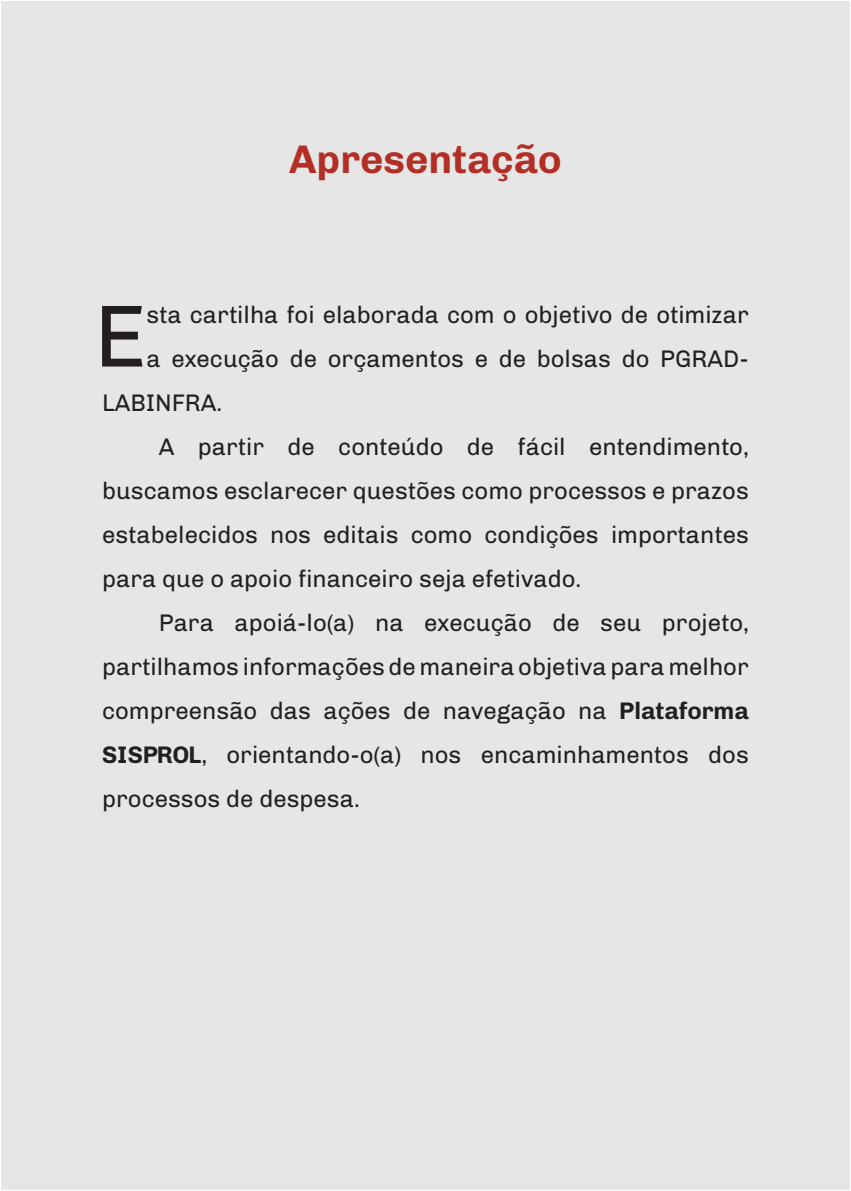
<style>
.page{position:relative;width:851px;height:1191px;background:#fff}
.page>*{position:absolute;margin:0;border:0;box-sizing:border-box;transform-origin:0 0}
.t1{font:88.2px "Chivo";color:#231f20}
.t2{font:700 40px "Chivo";color:#b32f25}
.t3{font:24px/44px "Chivo";color:#231f20;text-align:justify}
.s1{font-weight:700}
</style>
<div class="page">
<div style="left:1px;top:1px;width:848px;height:1189px;background:#e6e6e6"></div>
<p class="t2" style="left:289px;top:128px;width:274px">Apresentação</p>
<p class="t1" style="left:94px;top:270px;width:54px">E</p>
<p class="t3" style="left:146px;top:291px;width:604px">sta cartilha foi elaborada com o objetivo de otimizar</p>
<p class="t3" style="left:146px;top:335px;width:604px">a execução de orçamentos e de bolsas do PGRAD-</p>
<p class="t3" style="left:102px;top:379px;width:122px">LABINFRA.</p>
<p class="t3" style="left:102px;top:423px;width:648px;text-indent:57px">A partir de conteúdo de fácil entendimento, buscamos esclarecer questões como processos e prazos estabelecidos nos editais como condições importantes para que o apoio financeiro seja efetivado.</p>
<p class="t3" style="left:102px;top:599px;width:648px;text-indent:57px">Para apoiá-lo(a) na execução de seu projeto, partilhamos informações de maneira objetiva para melhor compreensão das ações de navegação na <span class="s1">Plataforma SISPROL</span>, orientando-o(a) nos encaminhamentos dos processos de despesa.</p>
</div>
